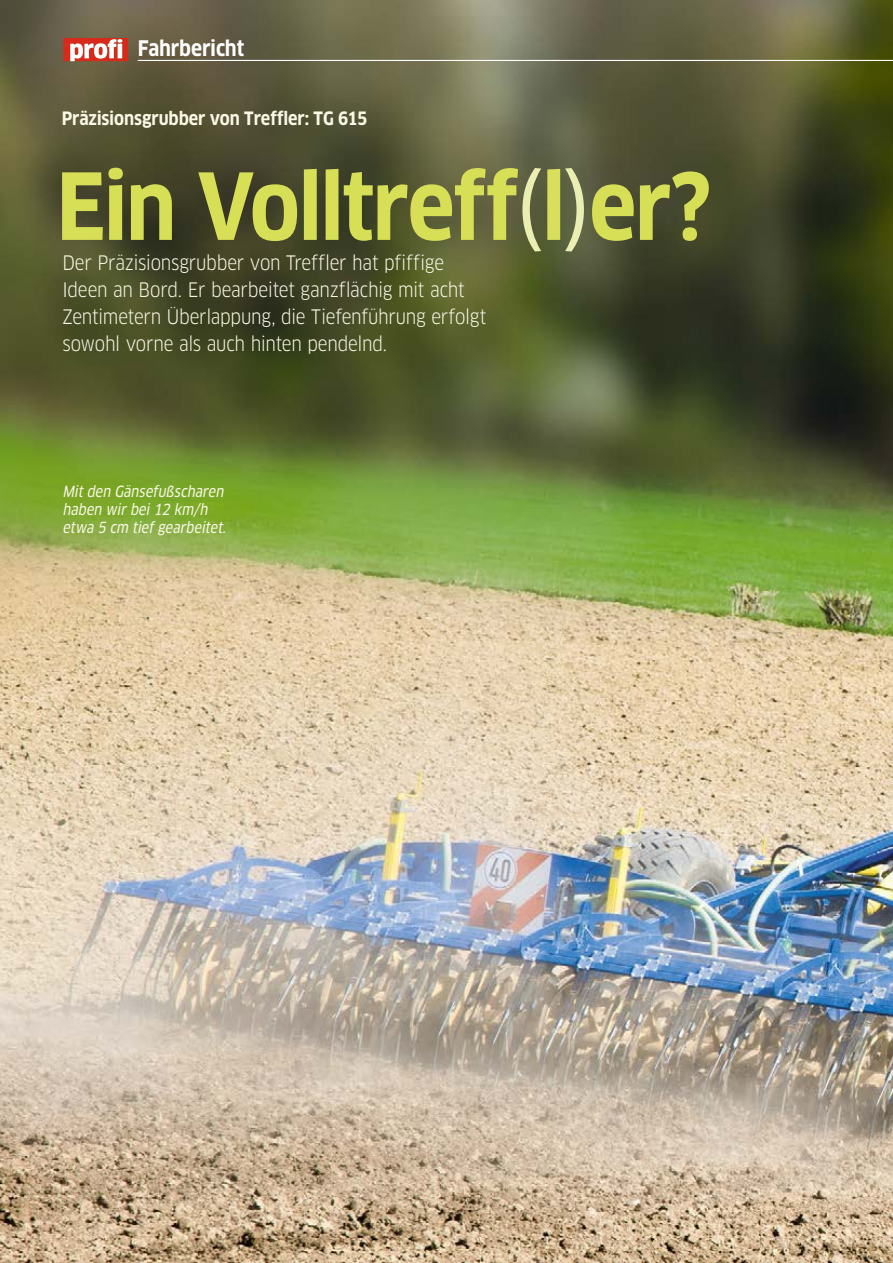
<style>
.page{position:relative;width:893px;height:1263px;background:#fff}
.page>*{position:absolute;margin:0;border:0;box-sizing:border-box;transform-origin:0 0}
.t1{font:700 condensed 90px "Clan OT";letter-spacing:-.02em;color:#d7df57}
.t2{font:700 condensed 21px "Clan OT";letter-spacing:-.01em;color:#fff}
.t3{font:condensed 19.5px/27px "Clan OT";letter-spacing:-.015em;color:#f9f8e5}
.t4{font:700 condensed 18px "Clan OT";letter-spacing:-.005em;color:#f9f8e5}
.t5{font:italic 15px/18px "Clan OT Narrow News";color:#f9f8e5;scale:.95 1}
.s1{font-family:"Clan OT Narrow News";font-weight:400;font-stretch:normal;color:#ebeeb3}
.s2{color:#d8df5d}
</style>
<div class="page">
<img style="left:0;top:0;width:893px;height:1263px">
<svg style="left:64px;top:38px;width:64px;height:23px"></svg>
<hr style="left:118px;top:44px;width:4px;height:14px;background:#fff">
<hr style="left:138px;top:60px;width:755px;height:1px;background:#fff">
<p class="t2" style="left:138px;top:36px;width:108px">Fahrbericht</p>
<p class="t4" style="left:62px;top:108px;width:307px">Präzisionsgrubber von Treffler: TG 615</p>
<h1 class="t1" style="left:56px;top:155px;width:656px">Ein Volltreff<span class="s1">(</span><span class="s2">l</span><span class="s1">)</span>er?</h1>
<p class="t3" style="left:62px;top:250px;width:425px">Der Präzisionsgrubber von Treffler hat pfiffige Ideen an Bord. Er bearbeitet ganzflächig mit acht Zentimetern Überlappung, die Tiefenführung erfolgt sowohl vorne als auch hinten pendelnd.</p>
<p class="t5" style="left:62px;top:482px;width:177px">Mit den Gänsefußscharen haben wir bei 12 km/h etwa 5 cm tief gearbeitet.</p>
</div>
